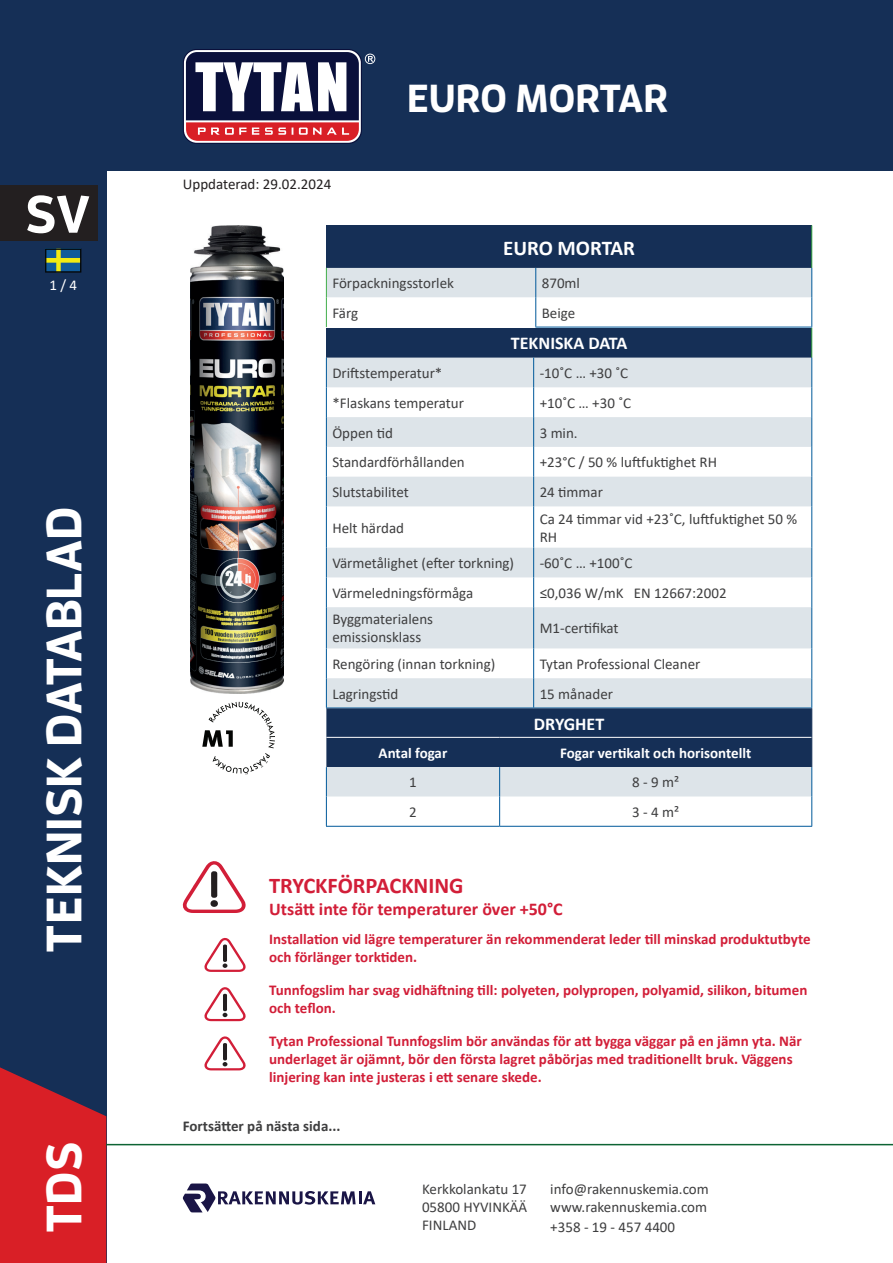
<style>
.page{position:relative;width:893px;height:1263px;background:#fff}
.page>*{position:absolute;margin:0;border:0;box-sizing:border-box;transform-origin:0 0}
.t1{font:700 52.5px "Enzo OT";color:#fff}
.t2{font:700 49.5px "Enzo OT";color:#fff}
.t3{font:700 39px "Enzo OT";color:#fff}
.t4{font:700 22.5px "Calibri";color:#d21e38}
.t5{font:700 21px "Calibri";color:#fff}
.t6{font:700 18px "Calibri";color:#d21e38}
.t7{font:700 18px "Calibri";color:#fff}
.t8{font:15px/18px "Calibri";color:#3e3e3f;text-align:justify}
.t9{font:700 15px/18px "Calibri";color:#d21e38}
.t10{font:700 15px "Calibri";color:#fff}
.t11{font:700 15px "Calibri";color:#3e3e3f}
.t12{font:15px "Calibri";color:#231f20}
.t13{font:15px "Calibri";color:#fff}
</style>
<div class="page">
<div style="left:0;top:0;width:893px;height:170px;background:#152f56"></div>
<div style="left:0;top:170px;width:106px;height:1093px;background:#152f56"></div>
<svg style="left:0;top:1067px;width:106px;height:196px;background:#c0212c"></svg>
<hr style="left:106px;top:1144px;width:787px;height:1px;background:#0d6434">
<div style="left:0;top:186px;width:98px;height:55px;background:#231f20"></div>
<svg style="left:183px;top:49px;width:179px;height:95px"></svg>
<div style="left:184px;top:50px;width:177px;height:93px;background:#fff;border-radius:13px"></div>
<svg style="left:365px;top:54px;width:10px;height:10px"></svg>
<svg style="left:186px;top:52px;width:173px;height:89px"></svg>
<svg style="left:182px;top:1183px;width:193px;height:29px"></svg>
<svg style="left:45px;top:249px;width:36px;height:24px"></svg>
<img style="left:190px;top:225px;width:94px;height:468px">
<div style="left:326px;top:328px;width:486px;height:30px;background:#152f56"></div>
<svg style="left:327px;top:358px;width:484px;height:350px;fill:#dde4e9"></svg>
<hr style="left:811px;top:328px;width:1px;height:30px;background:#40ae49">
<svg style="left:326px;top:358px;width:1px;height:29px"></svg>
<svg style="left:533px;top:358px;width:1px;height:29px"></svg>
<svg style="left:811px;top:358px;width:1px;height:29px"></svg>
<hr style="left:326px;top:387px;width:1px;height:30px;background:#00599a">
<hr style="left:533px;top:387px;width:1px;height:30px;background:#00599a">
<hr style="left:811px;top:387px;width:1px;height:30px;background:#00599a">
<hr style="left:326px;top:417px;width:1px;height:30px;background:#00599a">
<hr style="left:533px;top:417px;width:1px;height:30px;background:#00599a">
<hr style="left:811px;top:417px;width:1px;height:30px;background:#00599a">
<hr style="left:326px;top:447px;width:1px;height:30px;background:#00599a">
<hr style="left:533px;top:447px;width:1px;height:30px;background:#00599a">
<hr style="left:811px;top:447px;width:1px;height:30px;background:#00599a">
<svg style="left:326px;top:477px;width:1px;height:29px"></svg>
<svg style="left:533px;top:477px;width:1px;height:29px"></svg>
<svg style="left:811px;top:477px;width:1px;height:29px"></svg>
<hr style="left:326px;top:506px;width:1px;height:42px;background:#00599a">
<hr style="left:533px;top:506px;width:1px;height:42px;background:#00599a">
<hr style="left:811px;top:506px;width:1px;height:42px;background:#00599a">
<svg style="left:326px;top:548px;width:1px;height:29px"></svg>
<svg style="left:533px;top:548px;width:1px;height:29px"></svg>
<svg style="left:811px;top:548px;width:1px;height:29px"></svg>
<hr style="left:326px;top:577px;width:1px;height:30px;background:#00599a">
<hr style="left:533px;top:577px;width:1px;height:30px;background:#00599a">
<hr style="left:811px;top:577px;width:1px;height:30px;background:#00599a">
<hr style="left:326px;top:648px;width:1px;height:30px;background:#00599a">
<hr style="left:533px;top:648px;width:1px;height:30px;background:#00599a">
<hr style="left:811px;top:648px;width:1px;height:30px;background:#00599a">
<hr style="left:326px;top:678px;width:1px;height:30px;background:#00599a">
<hr style="left:533px;top:678px;width:1px;height:30px;background:#00599a">
<hr style="left:811px;top:678px;width:1px;height:30px;background:#00599a">
<hr style="left:326px;top:607px;width:1px;height:41px;background:#00599a">
<hr style="left:533px;top:607px;width:1px;height:41px;background:#00599a">
<hr style="left:811px;top:607px;width:1px;height:41px;background:#00599a">
<hr style="left:326px;top:826px;width:174px;height:1px;background:#00599a">
<hr style="left:500px;top:826px;width:312px;height:1px;background:#00599a">
<hr style="left:326px;top:796px;width:1px;height:30px;background:#00599a">
<hr style="left:499px;top:796px;width:1px;height:30px;background:#00599a">
<hr style="left:811px;top:796px;width:1px;height:30px;background:#00599a">
<svg style="left:326px;top:708px;width:486px;height:88px;background:#586c87"></svg>
<hr style="left:326px;top:737px;width:174px;height:1px;background:#fff">
<hr style="left:500px;top:737px;width:311px;height:1px;background:#fff">
<div style="left:326px;top:225px;width:486px;height:43px;background:#152f56"></div>
<hr style="left:326px;top:297px;width:1px;height:30px;background:#40ae49">
<hr style="left:811px;top:225px;width:1px;height:43px;background:#40ae49">
<hr style="left:535px;top:297px;width:1px;height:30px;background:#00599a">
<div style="left:326px;top:268px;width:486px;height:29px;background:#dde4e9"></div>
<hr style="left:811px;top:297px;width:1px;height:30px;background:#00599a">
<hr style="left:535px;top:327px;width:277px;height:1px;background:#00599a">
<svg style="left:182px;top:861px;width:64px;height:52px"></svg>
<svg style="left:204px;top:937px;width:42px;height:35px"></svg>
<svg style="left:204px;top:987px;width:42px;height:34px"></svg>
<svg style="left:204px;top:1036px;width:42px;height:34px"></svg>
<svg style="left:202px;top:702px;width:73px;height:72px"></svg>
<h1 class="t1" style="left:25px;top:181px;width:66px">SV</h1>
<p class="t13" style="left:49px;top:275px;width:29px">1 / 4</p>
<h2 class="t2" style="left:33px;top:952px;width:448px;rotate:-90deg">TEKNISK DATABLAD</h2>
<h2 class="t2" style="left:33px;top:1233px;width:93px;rotate:-90deg">TDS</h2>
<p class="t12" style="left:183px;top:173px;width:150px">Uppdaterad: 29.02.2024</p>
<h3 class="t3" style="left:407px;top:73px;width:263px">EURO MORTAR</h3>
<h3 class="t5" style="left:503px;top:233px;width:133px">EURO MORTAR</h3>
<p class="t8" style="left:332px;top:274px;width:123px">Förpackningsstorlek</p>
<p class="t8" style="left:542px;top:274px;width:40px">870ml</p>
<p class="t8" style="left:332px;top:303px;width:27px">Färg</p>
<p class="t8" style="left:542px;top:303px;width:35px">Beige</p>
<p class="t7" style="left:511px;top:331px;width:118px">TEKNISKA DATA</p>
<p class="t8" style="left:332px;top:364px;width:112px">Driftstemperatur*</p>
<p class="t8" style="left:540px;top:364px;width:90px">-10˚C … +30 ˚C</p>
<p class="t8" style="left:332px;top:393px;width:133px">*Flaskans temperatur</p>
<p class="t8" style="left:540px;top:393px;width:93px">+10˚C … +30 ˚C</p>
<p class="t8" style="left:332px;top:423px;width:62px">Öppen tid</p>
<p class="t8" style="left:540px;top:423px;width:40px">3 min.</p>
<p class="t8" style="left:332px;top:453px;width:134px">Standardförhållanden</p>
<p class="t8" style="left:540px;top:453px;width:179px">+23°C / 50 % luftfuktighet RH</p>
<p class="t8" style="left:332px;top:483px;width:78px">Slutstabilitet</p>
<p class="t8" style="left:540px;top:483px;width:65px">24 timmar</p>
<p class="t8" style="left:332px;top:518px;width:73px">Helt härdad</p>
<p class="t8" style="left:540px;top:509px;width:259px">Ca 24 timmar vid +23˚C, luftfuktighet 50 %<br>RH</p>
<p class="t8" style="left:332px;top:554px;width:183px">Värmetålighet (efter torkning)</p>
<p class="t8" style="left:540px;top:554px;width:94px">-60˚C … +100˚C</p>
<p class="t8" style="left:332px;top:584px;width:142px">Värmeledningsförmåga</p>
<p class="t8" style="left:540px;top:584px;width:188px">≤0,036 W/mK EN 12667:2002</p>
<p class="t8" style="left:332px;top:610px;width:102px">Byggmaterialens emissionsklass</p>
<p class="t8" style="left:540px;top:619px;width:80px">M1-certifikat</p>
<p class="t8" style="left:332px;top:655px;width:164px">Rengöring (innan torkning)</p>
<p class="t8" style="left:540px;top:655px;width:162px">Tytan Professional Cleaner</p>
<p class="t8" style="left:332px;top:684px;width:68px">Lagringstid</p>
<p class="t8" style="left:540px;top:684px;width:75px">15 månader</p>
<p class="t7" style="left:534px;top:711px;width:72px">DRYGHET</p>
<p class="t10" style="left:379px;top:742px;width:70px">Antal fogar</p>
<p class="t10" style="left:560px;top:742px;width:193px">Fogar vertikalt och horisontellt</p>
<p class="t8" style="left:409px;top:773px;width:9px">1</p>
<p class="t8" style="left:632px;top:773px;width:48px">8 - 9 m²</p>
<p class="t8" style="left:409px;top:803px;width:9px">2</p>
<p class="t8" style="left:632px;top:803px;width:48px">3 - 4 m²</p>
<h3 class="t4" style="left:269px;top:870px;width:196px">TRYCKFÖRPACKNING</h3>
<p class="t6" style="left:269px;top:896px;width:295px">Utsätt inte för temperaturer över +50°C</p>
<p class="t9" style="left:269px;top:930px;width:543px">Installation vid lägre temperaturer än rekommenderat leder till minskad produktutbyte och förlänger torktiden.</p>
<p class="t9" style="left:269px;top:981px;width:540px">Tunnfogslim har svag vidhäftning till: polyeten, polypropen, polyamid, silikon, bitumen och teflon.</p>
<p class="t9" style="left:269px;top:1031px;width:534px">Tytan Professional Tunnfogslim bör användas för att bygga väggar på en jämn yta. När underlaget är ojämnt, bör den första lagret påbörjas med traditionellt bruk. Väggens linjering kan inte justeras i ett senare skede.</p>
<p class="t11" style="left:183px;top:1115px;width:159px">Fortsätter på nästa sida...</p>
<p class="t8" style="left:422px;top:1180px;width:107px">Kerkkolankatu 17<br>05800 HYVINKÄÄ FINLAND</p>
<p class="t8" style="left:550px;top:1180px;width:160px;line-height:18.6px">info@rakennuskemia.com www.rakennuskemia.com +358 - 19 - 457 4400</p>
</div>
